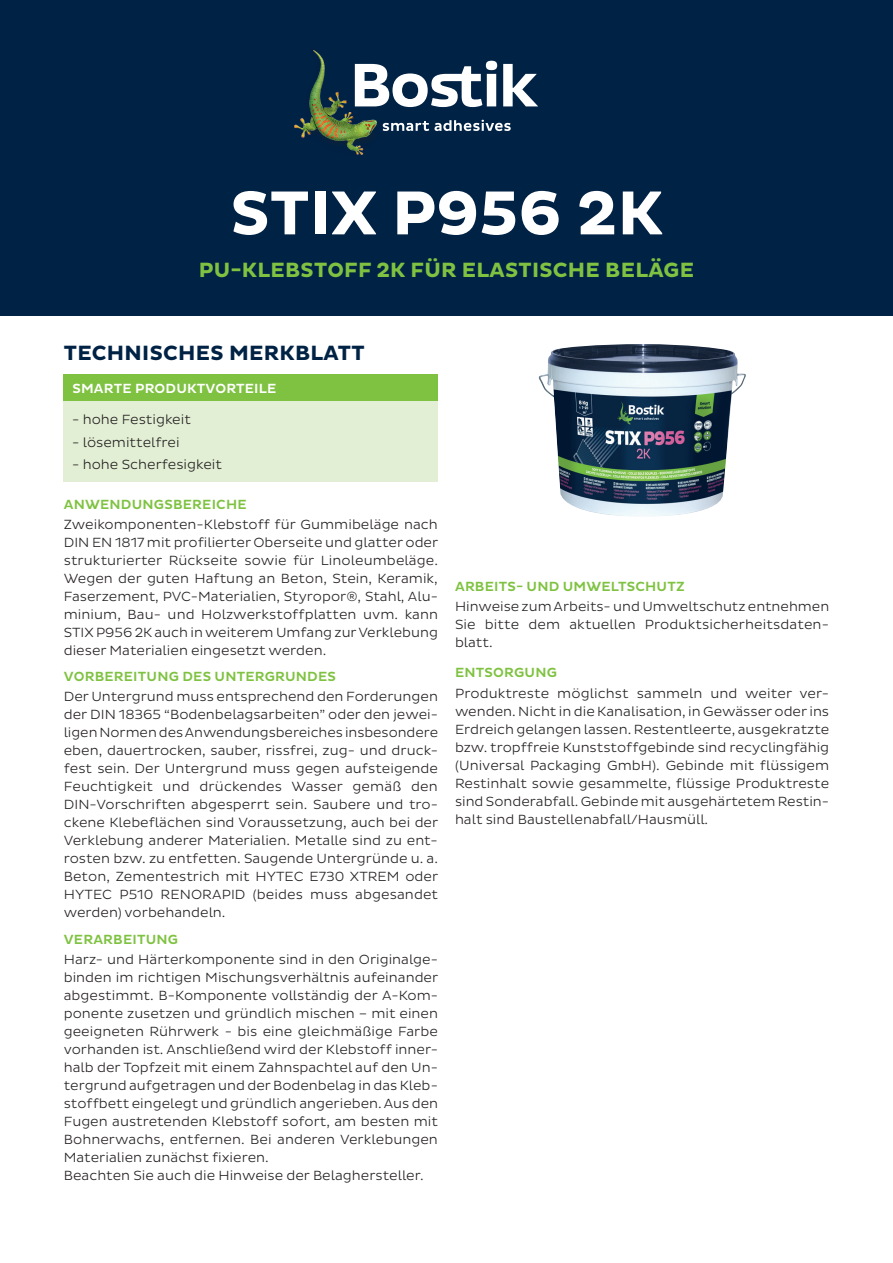
<style>
.page{position:relative;width:893px;height:1263px;background:#fff}
.page>*{position:absolute;margin:0;border:0;box-sizing:border-box;transform-origin:0 0}
.t1{font:700 63px "Bostik";color:#fff}
.t2{font:700 21px "Bostik";letter-spacing:.015em;color:#7fc241}
.t3{font:700 21px "Bostik";letter-spacing:.015em;color:#002245}
.t4{font:300 13.5px/18px "Bostik";color:#231f20;text-align:justify}
.t5{font:500 13.5px "Bostik";letter-spacing:.015em;color:#7fc241}
.t6{font:500 13.5px "Bostik";letter-spacing:.015em;color:#fff}
</style>
<div class="page">
<div style="left:0;top:0;width:893px;height:316px;background:#002245"></div>
<img style="left:295px;top:51px;width:82px;height:103px">
<svg style="left:383px;top:121px;width:46px;height:10px"></svg>
<svg style="left:435px;top:120px;width:76px;height:11px"></svg>
<svg style="left:355px;top:61px;width:183px;height:46px"></svg>
<img style="left:539px;top:344px;width:207px;height:172px">
<div style="left:64px;top:374px;width:374px;height:27px;background:#7fc241"></div>
<div style="left:64px;top:401px;width:374px;height:81px;background:#e2efd4"></div>
<h1 class="t1" style="left:230px;top:177px;width:434px">STIX P956 2K</h1>
<h2 class="t2" style="left:199px;top:257px;width:497px">PU-KLEBSTOFF 2K FÜR ELASTISCHE BELÄGE</h2>
<h2 class="t3" style="left:64px;top:341px;width:302px">TECHNISCHES MERKBLATT</h2>
<p class="t6" style="left:72px;top:381px;width:206px">SMARTE PRODUKTVORTEILE</p>
<p class="t4" style="left:72px;top:411px;width:120px">- hohe Festigkeit</p>
<p class="t4" style="left:72px;top:433px;width:109px">- lösemittelfrei</p>
<p class="t4" style="left:72px;top:455px;width:151px">- hohe Scherfesigkeit</p>
<p class="t5" style="left:64px;top:496px;width:184px">ANWENDUNGSBEREICHE</p>
<p class="t4" style="left:64px;top:515px;width:376px">Zweikomponenten-Klebstoff für Gummibeläge nach DIN EN 1817 mit profilierter Oberseite und glatter oder strukturierter Rückseite sowie für Linoleumbeläge.<br>Wegen der guten Haftung an Beton, Stein, Keramik, Faserzement, PVC-Materialien, Styropor®, Stahl, Alu&shy;minium, Bau- und Holzwerkstoffplatten uvm. kann STIX P956 2K auch in weiterem Umfang zur Verklebung dieser Materialien eingesetzt werden.</p>
<p class="t5" style="left:64px;top:669px;width:274px">VORBEREITUNG DES UNTERGRUNDES</p>
<p class="t4" style="left:64px;top:688px;width:376px">Der Untergrund muss entsprechend den Forderungen der DIN 18365 “Bodenbelagsarbeiten” oder den jewei&shy;ligen Normen des Anwendungsbereiches insbesondere eben, dauertrocken, sauber, rissfrei, zug- und druck&shy;fest sein. Der Untergrund muss gegen aufsteigende Feuchtigkeit und drückendes Wasser gemäß den DIN-Vorschriften abgesperrt sein. Saubere und tro&shy;ckene Klebeflächen sind Voraussetzung, auch bei der Verklebung anderer Materialien. Metalle sind zu ent&shy;rosten bzw. zu entfetten. Saugende Untergründe u. a.<br>Beton, Zementestrich mit HYTEC E730 XTREM oder HYTEC P510 RENORAPID (beides muss abgesandet werden) vorbehandeln.</p>
<p class="t5" style="left:64px;top:931px;width:116px">VERARBEITUNG</p>
<p class="t4" style="left:64px;top:950px;width:376px;text-align:left">Harz- und Härterkomponente sind in den Originalge&shy;binden im richtigen Mischungsverhältnis aufeinander abgestimmt. B-Komponente vollständig der A-Kom&shy;ponente zusetzen und gründlich mischen – mit einen geeigneten Rührwerk - bis eine gleichmäßige Farbe vorhanden ist. Anschließend wird der Klebstoff inner&shy;halb der Topfzeit mit einem Zahnspachtel auf den Un&shy;tergrund aufgetragen und der Bodenbelag in das Kleb&shy;stoffbett eingelegt und gründlich angerieben. Aus den Fugen austretenden Klebstoff sofort, am besten mit Bohnerwachs, entfernen. Bei anderen Verklebungen Materialien zunächst fixieren.<br>Beachten Sie auch die Hinweise der Belaghersteller.</p>
<p class="t5" style="left:455px;top:578px;width:231px">ARBEITS- UND UMWELTSCHUTZ</p>
<p class="t4" style="left:455px;top:597px;width:376px">Hinweise zum Arbeits- und Umweltschutz entnehmen Sie bitte dem aktuellen Produktsicherheitsdaten&shy;blatt.</p>
<p class="t5" style="left:455px;top:665px;width:103px">ENTSORGUNG</p>
<p class="t4" style="left:455px;top:684px;width:376px">Produktreste möglichst sammeln und weiter ver&shy;wenden. Nicht in die Kanalisation, in Gewässer oder ins Erdreich gelangen lassen. Restentleerte, ausgekratzte bzw. tropffreie Kunststoffgebinde sind recyclingfähig (Universal Packaging GmbH). Gebinde mit flüssigem Restinhalt sowie gesammelte, flüssige Produktreste sind Sonderabfall. Gebinde mit ausgehärtetem Restin&shy;halt sind Baustellenabfall/Hausmüll.</p>
</div>
